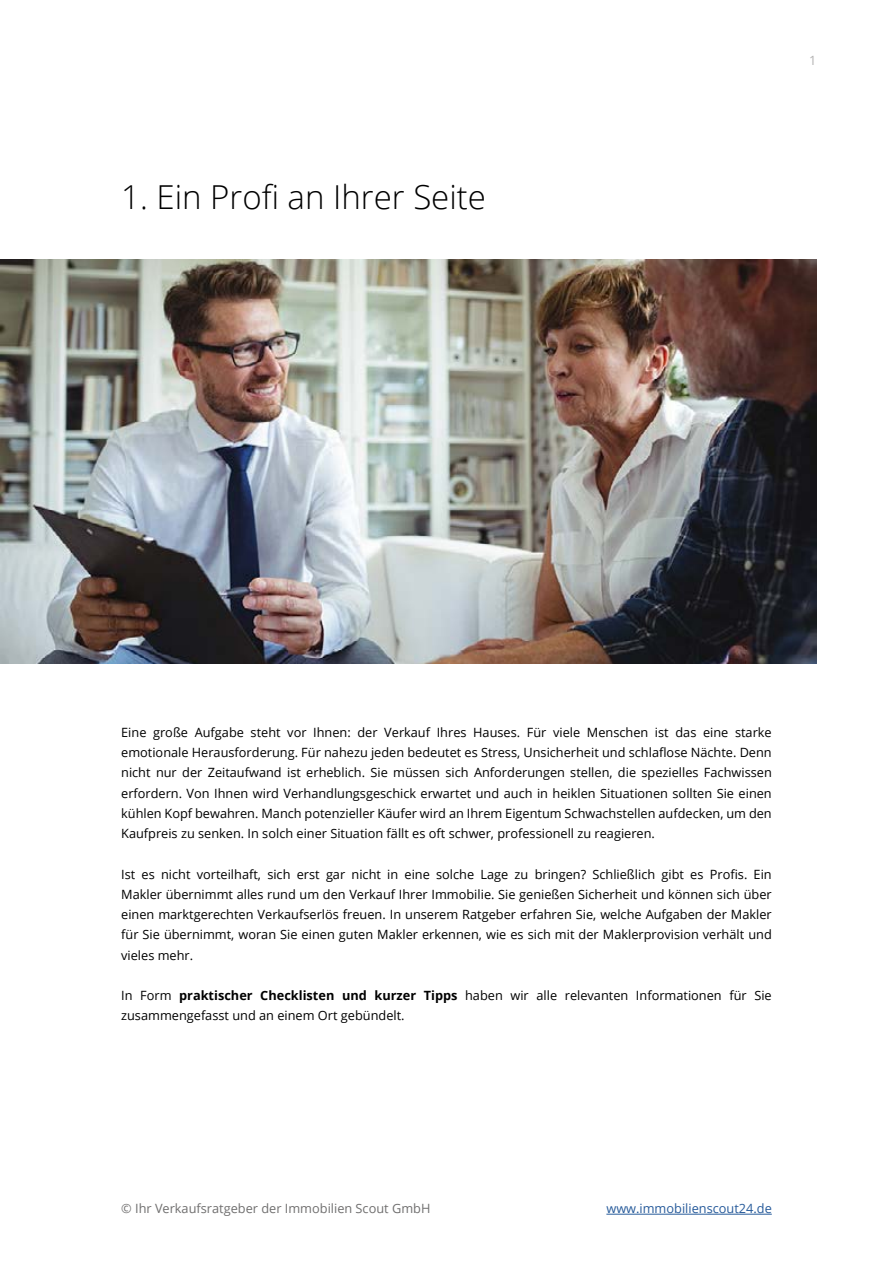
<style>
.page{position:relative;width:893px;height:1263px;background:#fff}
.page>*{position:absolute;margin:0;border:0;box-sizing:border-box;transform-origin:0 0}
.t1{font:300 33px "Open Sans";color:#000}
.t2{font:12.75px/20.2px "Open Sans";color:#000;text-align:justify}
.t3{font:12.75px "Open Sans";color:#706f6f}
.t4{font:12.75px "Open Sans";color:#275b9b}
.t5{font:12.75px "Open Sans";color:#b3b2b2}
.s1{font-weight:700}
</style>
<div class="page">
<hr style="left:606px;top:1214px;width:166px;height:1px;background:#275b9b">
<img style="left:0;top:259px;width:816px;height:405px">
<h1 class="t1" style="left:121px;top:175px;width:366px">1. Ein Profi an Ihrer Seite</h1>
<p class="t5" style="left:809px;top:52px;width:9px">1</p>
<p class="t2" style="left:121px;top:722px;width:652px">Eine große Aufgabe steht vor Ihnen: der Verkauf Ihres Hauses. Für viele Menschen ist das eine starke emotionale Herausforderung. Für nahezu jeden bedeutet es Stress, Unsicherheit und schlaflose Nächte. Denn nicht nur der Zeitaufwand ist erheblich. Sie müssen sich Anforderungen stellen, die spezielles Fachwissen erfordern. Von Ihnen wird Verhandlungsgeschick erwartet und auch in heiklen Situationen sollten Sie einen kühlen Kopf bewahren. Manch potenzieller Käufer wird an Ihrem Eigentum Schwachstellen aufdecken, um den Kaufpreis zu senken. In solch einer Situation fällt es oft schwer, professionell zu reagieren.</p>
<p class="t2" style="left:121px;top:863px;width:652px">Ist es nicht vorteilhaft, sich erst gar nicht in eine solche Lage zu bringen? Schließlich gibt es Profis. Ein Makler übernimmt alles rund um den Verkauf Ihrer Immobilie. Sie genießen Sicherheit und können sich über einen marktgerechten Verkaufserlös freuen. In unserem Ratgeber erfahren Sie, welche Aufgaben der Makler für Sie übernimmt, woran Sie einen guten Makler erkennen, wie es sich mit der Maklerprovision verhält und vieles mehr.</p>
<p class="t2" style="left:121px;top:985px;width:652px">In Form <span class="s1">praktischer Checklisten und kurzer Tipps</span> haben wir alle relevanten Informationen für Sie zusammengefasst und an einem Ort gebündelt.</p>
<p class="t3" style="left:121px;top:1200px;width:311px">© Ihr Verkaufsratgeber der Immobilien Scout GmbH</p>
<p class="t4" style="left:606px;top:1200px;width:167px">www.immobilienscout24.de</p>
</div>
